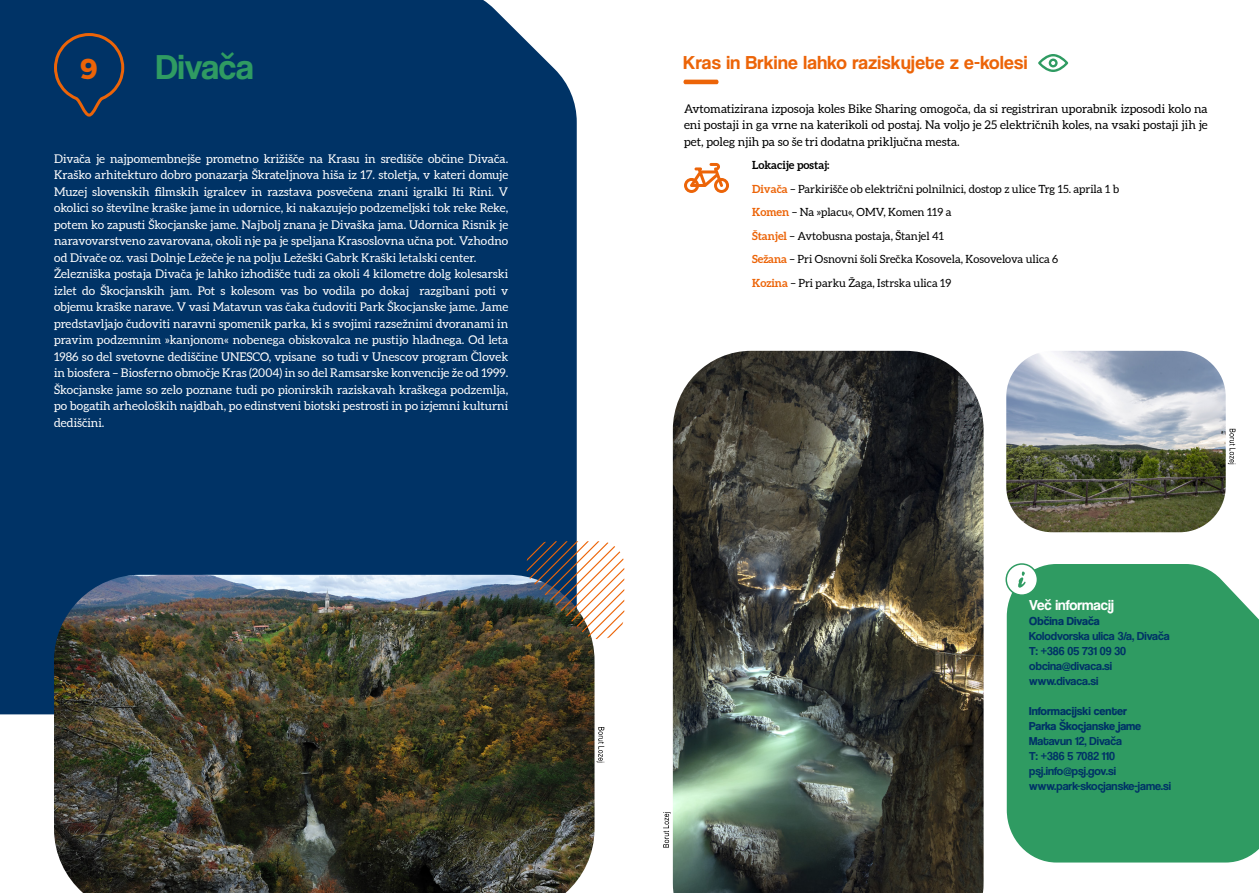
<style>
.page{position:relative;width:1259px;height:893px;background:#fff}
.page>*{position:absolute;margin:0;border:0;box-sizing:border-box;transform-origin:0 0}
.t1{font:36px "Coolvetica Rg";color:#2f9b62}
.t2{font:700 28.8px "Montserrat";color:#ec6408}
.t3{font:19.5px "Coolvetica Rg";letter-spacing:.02em;color:#ec6408}
.t4{font:15px "Coolvetica Rg";color:#fff}
.t5{font:12px/16.5px "Aleo";color:#fff}
.t6{font:12px/16.5px "Aleo";color:#000;text-align:justify}
.t7{font:12px/15px "Coolvetica Rg";color:#036}
.t8{font:700 12px/15px "Coolvetica Rg";color:#036}
.t9{font:11.25px/23.5px "Aleo";color:#000}
.s1{font-weight:700}
.s2{font-weight:700;color:#ec6408}
</style>
<div class="page">
<div style="left:0;top:0;width:577px;height:714px;background:#036"></div>
<svg style="left:53px;top:32px;width:73px;height:86px;background:#19385b"></svg>
<img style="left:54px;top:575px;width:540px;height:318px">
<svg style="left:526px;top:541px;width:98px;height:98px"></svg>
<hr style="left:683px;top:80px;width:35px;height:4px;background:#ec6408;border-radius:2px">
<svg style="left:684px;top:163px;width:45px;height:30px"></svg>
<img style="left:673px;top:351px;width:310px;height:542px">
<div style="left:1006px;top:564px;width:253px;height:298px;background:#2f9b62"></div>
<div style="left:1006px;top:564px;width:31px;height:31px;background:#fff;border-radius:50%"></div>
<div style="left:1005px;top:563px;width:33px;height:33px;border:2px solid #2f9b62;border-radius:50%"></div>
<svg style="left:1018px;top:571px;width:7px;height:17px"></svg>
<img style="left:1006px;top:351px;width:219px;height:181px">
<svg style="left:1038px;top:54px;width:30px;height:18px"></svg>
<svg style="left:1227px;top:429px;width:8px;height:35px"></svg>
<svg style="left:596px;top:727px;width:8px;height:35px"></svg>
<svg style="left:663px;top:812px;width:8px;height:35px"></svg>
<h2 class="t2" style="left:80px;top:45px;width:19px">9</h2>
<h1 class="t1" style="left:156px;top:46px;width:99px">Divača</h1>
<p class="t5" style="left:54px;top:151px;width:456px">Divača je najpomembnejše prometno križišče na Krasu in središče občine Divača.<br>Kraško arhitekturo dobro ponazarja Škrateljnova hiša iz 17. stoletja, v kateri domuje Muzej slovenskih filmskih igralcev in razstava posvečena znani igralki Iti Rini. V okolici so številne kraške jame in udornice, ki nakazujejo podzemeljski tok reke Reke, potem ko zapusti Škocjanske jame. Najbolj znana je Divaška jama. Udornica Risnik je naravovarstveno zavarovana, okoli nje pa je speljana Krasoslovna učna pot. Vzhodno od Divače oz. vasi Dolnje Ležeče je na polju Ležeški Gabrk Kraški letalski center.<br>Železniška postaja Divača je lahko izhodišče tudi za okoli 4 kilometre dolg kolesarski izlet do Škocjanskih jam. Pot s kolesom vas bo vodila po dokaj razgibani poti v objemu kraške narave. V vasi Matavun vas čaka čudoviti Park Škocjanske jame. Jame predstavljajo čudoviti naravni spomenik parka, ki s svojimi razsežnimi dvoranami in pravim podzemnim »kanjonom« nobenega obiskovalca ne pustijo hladnega. Od leta 1986 so del svetovne dediščine UNESCO, vpisane so tudi v Unescov program Človek in biosfera – Biosferno območje Kras (2004) in so del Ramsarske konvencije že od 1999.<br>Škocjanske jame so zelo poznane tudi po pionirskih raziskavah kraškega podzemlja, po bogatih arheoloških najdbah, po edinstveni biotski pestrosti in po izjemni kulturni dediščini.</p>
<h3 class="t3" style="left:683px;top:51px;width:345px">Kras in Brkine lahko raziskujete z e-kolesi</h3>
<p class="t6" style="left:684px;top:101px;width:525px">Avtomatizirana izposoja koles Bike Sharing omogoča, da si registriran uporabnik izposodi kolo na eni postaji in ga vrne na katerikoli od postaj. Na voljo je 25 električnih koles, na vsaki postaji jih je pet, poleg njih pa so še tri dodatna priključna mesta.</p>
<p class="t9" style="left:752px;top:154px;width:368px"><span class="s1">Lokacije postaj:<br></span><span class="s2">Divača</span> – Parkirišče ob električni polnilnici, dostop z ulice Trg 15. aprila 1 b <span class="s2">Komen</span> – Na »placu«, OMV, Komen 119 a<br><span class="s2">Štanjel</span> – Avtobusna postaja, Štanjel 41<br><span class="s2">Sežana</span> – Pri Osnovni šoli Srečka Kosovela, Kosovelova ulica 6<br><span class="s2">Kozina</span> – Pri parku Žaga, Istrska ulica 19</p>
<p class="t4" style="left:1029px;top:596px;width:86px">Več informacij</p>
<p class="t8" style="left:1029px;top:613px;width:72px">Občina Divača</p>
<p class="t7" style="left:1029px;top:628px;width:142px">Kolodvorska ulica 3/a, Divača<br>T: +386 05 731 09 30 obcina@divaca.si www.divaca.si</p>
<p class="t8" style="left:1029px;top:703px;width:114px">Informacijski center<br>Parka Škocjanske jame</p>
<p class="t7" style="left:1029px;top:733px;width:143px">Matavun 12, Divača<br>T: +386 5 7082 110 psj.info@psj.gov.si www.park-skocjanske-jame.si</p>
</div>
